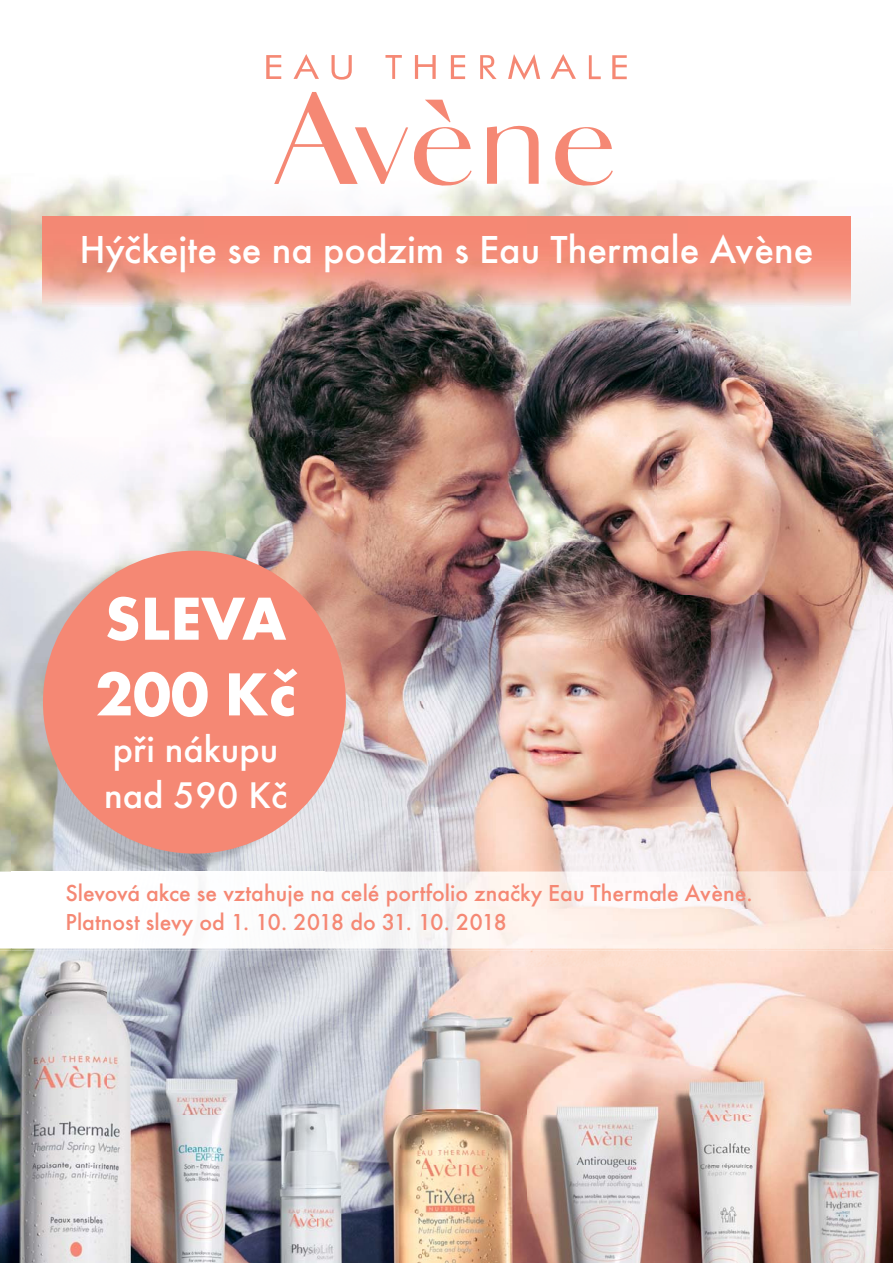
<style>
.page{position:relative;width:893px;height:1263px;background:#fff}
.page>*{position:absolute;margin:0;border:0;box-sizing:border-box;transform-origin:0 0}
.t1{font:700 63px/75.6px "Futura TEE";color:#fff}
.t2{font:500 40.5px "Futura TEE";color:#fff}
.t3{font:500 38.55px/46.2px "Futura TEE";color:#fff}
.t4{font:500 24px/28.8px "Futura TEE";color:#f58874}
</style>
<div class="page">
<img style="left:0;top:225px;width:11px;height:636px">
<img style="left:11px;top:225px;width:54px;height:106px">
<div style="left:850px;top:225px;width:43px;height:53px;background:#f8f6f8"></div>
<img style="left:65px;top:306px;width:754px;height:25px">
<div style="left:819px;top:278px;width:74px;height:53px;background:#f2f2f3"></div>
<img style="left:11px;top:331px;width:882px;height:212px">
<img style="left:119px;top:543px;width:108px;height:16px">
<img style="left:227px;top:543px;width:666px;height:53px">
<img style="left:325px;top:596px;width:568px;height:276px">
<svg style="left:0;top:861px;width:11px;height:11px"></svg>
<svg style="left:0;top:948px;width:11px;height:2px"></svg>
<img style="left:11px;top:948px;width:882px;height:2px">
<img style="left:11px;top:559px;width:314px;height:312px">
<div style="left:43px;top:551px;width:303px;height:303px;background:#f58874;border-radius:50%"></div>
<img style="left:43px;top:217px;width:807px;height:89px">
<img style="left:325px;top:872px;width:568px;height:76px">
<svg style="left:487px;top:125px;width:126px;height:70px"></svg>
<svg style="left:274px;top:92px;width:198px;height:103px"></svg>
<svg style="left:508px;top:54px;width:32px;height:26px"></svg>
<svg style="left:550px;top:54px;width:26px;height:25px"></svg>
<svg style="left:294px;top:54px;width:25px;height:25px"></svg>
<svg style="left:589px;top:55px;width:12px;height:24px"></svg>
<svg style="left:612px;top:55px;width:15px;height:24px"></svg>
<svg style="left:266px;top:55px;width:15px;height:24px"></svg>
<svg style="left:480px;top:55px;width:17px;height:24px"></svg>
<svg style="left:451px;top:55px;width:14px;height:24px"></svg>
<svg style="left:415px;top:55px;width:21px;height:24px"></svg>
<svg style="left:385px;top:55px;width:17px;height:24px"></svg>
<svg style="left:332px;top:55px;width:20px;height:25px"></svg>
<img style="left:0;top:950px;width:104px;height:53px">
<img style="left:104px;top:950px;width:789px;height:17px">
<img style="left:0;top:1003px;width:3px;height:260px">
<img style="left:3px;top:967px;width:890px;height:296px">
<h2 class="t2" style="left:79px;top:231px;width:736px">Hýčkejte se na podzim s Eau Thermale Av`ene</h2>
<h1 class="t1" style="left:95px;top:586px;width:202px">SLEVA<br>200 Kč</h1>
<h3 class="t3" style="left:104px;top:728px;width:185px">při nákupu nad 590 Kč</h3>
<p class="t4" style="left:66px;top:880px;width:688px">Slevová akce se vztahuje na celé portfolio značky Eau Thermale Av`ene.<br>Platnost slevy od 1. 10. 2018 do 31. 10. 2018</p>
</div>
